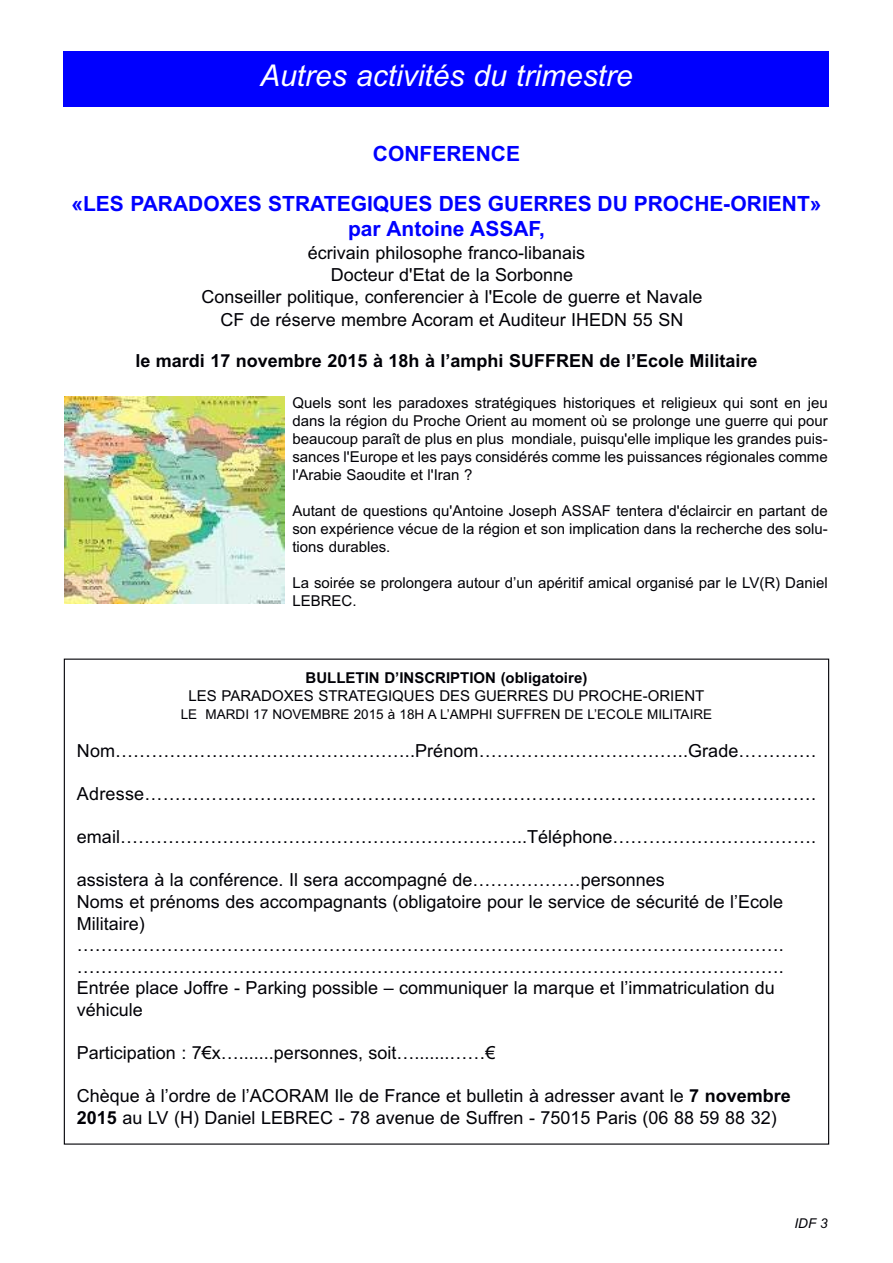
<style>
.page{position:relative;width:893px;height:1263px;background:#fff}
.page>*{position:absolute;margin:0;border:0;box-sizing:border-box;transform-origin:0 0}
.t1{font:italic 30px "Arial";color:#fff}
.t2{font:700 21px/25.2px "Arial";color:#00f;text-align:center}
.t3{font:18px/21.6px "Arial";color:#000006}
.t4{font:700 18px "Arial";color:#000006}
.t5{font:15px/18px "Arial";color:#000006;text-align:justify}
.t6{font:700 15px "Arial";color:#000006}
.t7{font:13.5px "Arial";color:#000006}
.t8{font:italic 13.5px "Arial";color:#000006}
.s1{font-weight:700}
</style>
<div class="page">
<div style="left:64px;top:51px;width:765px;height:55px;background:#00f"></div>
<img style="left:65px;top:397px;width:219px;height:206px">
<h1 class="t1" style="left:260px;top:59px;width:374px">Autres activités du trimestre</h1>
<p class="t2" style="left:373px;top:141px;width:149px">CONFERENCE</p>
<p class="t2" style="left:71px;top:191px;width:752px">«LES PARADOXES STRATEGIQUES DES GUERRES DU PROCHE-ORIENT» par Antoine ASSAF,</p>
<p class="t3" style="left:308px;top:242px;width:279px">écrivain philosophe franco-libanais</p>
<p class="t3" style="left:331px;top:264px;width:244px">Docteur d'Etat de la Sorbonne</p>
<p class="t3" style="left:202px;top:286px;width:502px">Conseiller politique, conferencier à l'Ecole de guerre et Navale</p>
<p class="t3" style="left:221px;top:309px;width:464px">CF de réserve membre Acoram et Auditeur IHEDN 55 SN</p>
<p class="t4" style="left:135px;top:351px;width:624px">le mardi 17 novembre 2015 à 18h à l’amphi SUFFREN de l’Ecole Militaire</p>
<p class="t5" style="left:292px;top:394px;width:537px">Quels sont les paradoxes stratégiques historiques et religieux qui sont en jeu dans la région du Proche Orient au moment où se prolonge une guerre qui pour beaucoup paraît de plus en plus mondiale, puisqu'elle implique les grandes puis&shy;sances l'Europe et les pays considérés comme les puissances régionales comme l'Arabie Saoudite et l'Iran ?</p>
<p class="t5" style="left:292px;top:502px;width:537px">Autant de questions qu'Antoine Joseph ASSAF tentera d'éclaircir en partant de son expérience vécue de la région et son implication dans la recherche des solu&shy;tions durables.</p>
<p class="t5" style="left:292px;top:574px;width:537px">La soirée se prolongera autour d’un apéritif amical organisé par le LV(R) Daniel<br>LEBREC.</p>
<p class="t6" style="left:306px;top:669px;width:283px">BULLETIN D’INSCRIPTION (obligatoire)</p>
<p class="t5" style="left:189px;top:686px;width:517px">LES PARADOXES STRATEGIQUES DES GUERRES DU PROCHE-ORIENT</p>
<p class="t7" style="left:181px;top:706px;width:533px">LE MARDI 17 NOVEMBRE 2015 à 18H A L’AMPHI SUFFREN DE L’ECOLE MILITAIRE</p>
<p class="t3" style="left:77px;top:740px;width:741px">Nom…………………………………………..Prénom……………………………..Grade………….</p>
<p class="t3" style="left:77px;top:783px;width:741px">Adresse……………………..………………………………………………………………………….</p>
<p class="t3" style="left:77px;top:826px;width:741px">email…………………………………………………………..Téléphone…………………………….</p>
<p class="t3" style="left:77px;top:869px;width:709px">assistera à la conférence. Il sera accompagné de………………personnes<br>Noms et prénoms des accompagnants (obligatoire pour le service de sécurité de l’Ecole Militaire) ………………………………………………………………………………………………………. ……………………………………………………………………………………………………….<br>Entrée place Joffre - Parking possible – communiquer la marque et l’immatriculation du véhicule</p>
<p class="t3" style="left:77px;top:1042px;width:420px">Participation : 7€x….......personnes, soit….......……€</p>
<p class="t3" style="left:77px;top:1085px;width:715px">Chèque à l’ordre de l’ACORAM Ile de France et bulletin à adresser avant le <span class="s1">7 novembre<br>2015</span> au LV (H) Daniel LEBREC - 78 avenue de Suffren - 75015 Paris (06 88 59 88 32)</p>
<p class="t8" style="left:794px;top:1215px;width:35px">IDF 3</p>
</div>
